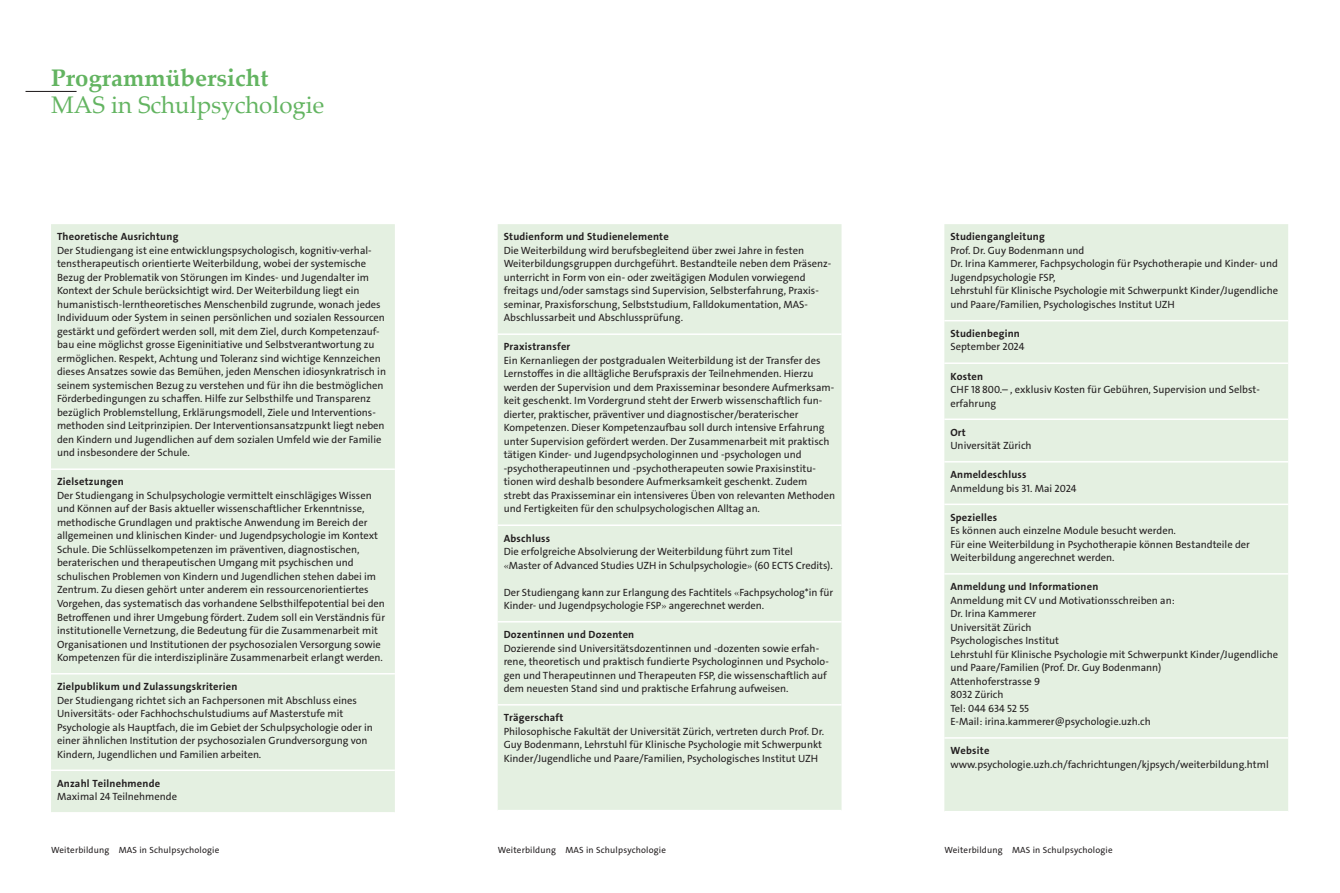
<style>
.page{position:relative;width:1340px;height:893px;background:#fff}
.page>*{position:absolute;margin:0;border:0;box-sizing:border-box;transform-origin:0 0}
.Untertitel{font:24px "Palatino Linotype";color:#63b461}
.Titel_Linie{font:700 24px "Palatino Linotype";color:#63b461}
.Tabellen_Zellentext{font:10.5px/13.5px "The Sans LP5 Plain";color:#231f20}
.Tabellen_Zellentitel{font:10.5px "The Sans LP7 Bld";letter-spacing:.02em;color:#231f20}
.Tabellen_Zellentext-2{font:10.5px "The Sans LP7 Bld";letter-spacing:.02em;color:#231f20}
.Fusszeile{font:9px "The Sans LP5 Plain";letter-spacing:.02em;color:#231f20}
.s1{font-family:"Palatino Linotype"}
</style>
<div class="page">
<hr style="left:26px;top:91px;width:51px;height:1px;background:#231f20">
<div style="left:51px;top:224px;width:344px;height:588px;background:#e4f0e1"></div>
<hr style="left:51px;top:468px;width:344px;height:2px;background:#fff">
<hr style="left:51px;top:673px;width:344px;height:1px;background:#fff">
<hr style="left:51px;top:769px;width:344px;height:2px;background:#fff">
<div style="left:498px;top:224px;width:343px;height:586px;background:#e4f0e1"></div>
<hr style="left:497px;top:333px;width:344px;height:2px;background:#fff">
<hr style="left:497px;top:524px;width:344px;height:2px;background:#fff">
<hr style="left:497px;top:621px;width:344px;height:1px;background:#fff">
<hr style="left:497px;top:704px;width:344px;height:2px;background:#fff">
<div style="left:944px;top:224px;width:344px;height:587px;background:#e4f0e1"></div>
<hr style="left:944px;top:320px;width:344px;height:1px;background:#fff">
<hr style="left:944px;top:362px;width:344px;height:2px;background:#fff">
<hr style="left:944px;top:418px;width:344px;height:2px;background:#fff">
<hr style="left:944px;top:461px;width:344px;height:2px;background:#fff">
<hr style="left:944px;top:504px;width:344px;height:1px;background:#fff">
<hr style="left:944px;top:573px;width:344px;height:2px;background:#fff">
<hr style="left:944px;top:737px;width:344px;height:2px;background:#fff">
<p class="Titel_Linie" style="left:51px;top:60px;width:219px">Programmübersicht</p>
<p class="Untertitel" style="left:51px;top:87px;width:275px">MAS in Schulpsychologie</p>
<p class="Tabellen_Zellentitel" style="left:57px;top:230px;width:123px">Theoretische Ausrichtung</p>
<p class="Tabellen_Zellentext" style="left:57px;top:244px;width:330px">Der Studiengang ist eine entwicklungspsychologisch, kognitiv-verhal&shy;tenstherapeutisch orientierte Weiterbildung, wobei der systemische Bezug der Problematik von Störungen im Kindes- und Jugendalter im Kontext der Schule berücksichtigt wird. Der Weiterbildung liegt ein humanistisch-lerntheoretisches Menschenbild zugrunde, wonach jedes Individuum oder System in seinen persönlichen und sozialen Ressourcen gestärkt und gefördert werden soll, mit dem Ziel, durch Kompetenzauf&shy;bau eine möglichst grosse Eigeninitiative und Selbstverantwortung zu ermöglichen. Respekt, Achtung und Toleranz sind wichtige Kennzeichen dieses Ansatzes sowie das Bemühen, jeden Menschen idiosynkratrisch in seinem systemischen Bezug zu verstehen und für ihn die bestmöglichen Förderbedingungen zu schaffen. Hilfe zur Selbsthilfe und Transparenz bezüglich Problemstellung, Erklärungsmodell, Ziele und Interventions&shy;methoden sind Leitprinzipien. Der Interventionsansatzpunkt liegt neben den Kindern und Jugendlichen auf dem sozialen Umfeld wie der Familie und insbesondere der Schule.</p>
<p class="Tabellen_Zellentitel" style="left:57px;top:475px;width:68px">Zielsetzungen</p>
<p class="Tabellen_Zellentext" style="left:57px;top:489px;width:329px">Der Studiengang in Schulpsychologie vermittelt einschlägiges Wissen und Können auf der Basis aktueller wissenschaftlicher Erkenntnisse, methodische Grundlagen und praktische Anwendung im Bereich der allgemeinen und klinischen Kinder- und Jugendpsychologie im Kontext Schule. Die Schlüsselkompetenzen im präventiven, diagnostischen, beraterischen und therapeutischen Umgang mit psychischen und schulischen Problemen von Kindern und Jugendlichen stehen dabei im Zentrum. Zu diesen gehört unter anderem ein ressourcenorientiertes Vorgehen, das systematisch das vorhandene Selbsthilfepotential bei den Betroffenen und ihrer Umgebung fördert. Zudem soll ein Verständnis für institutionelle Vernetzung, die Bedeutung für die Zusammenarbeit mit Organisationen und Institutionen der psychosozialen Versorgung sowie Kompetenzen für die interdisziplinäre Zusammenarbeit erlangt werden.</p>
<p class="Tabellen_Zellentitel" style="left:57px;top:680px;width:182px">Zielpublikum und Zulassungskriterien</p>
<p class="Tabellen_Zellentext" style="left:57px;top:693px;width:317px">Der Studiengang richtet sich an Fachpersonen mit Abschluss eines Universitäts- oder Fachhochschulstudiums auf Masterstufe mit Psychologie als Hauptfach, die im Gebiet der Schulpsychologie oder in einer ähnlichen Institution der psychosozialen Grundversorgung von Kindern, Jugendlichen und Familien arbeiten.</p>
<p class="Tabellen_Zellentitel" style="left:57px;top:776px;width:105px">Anzahl Teilnehmende</p>
<p class="Tabellen_Zellentext" style="left:57px;top:790px;width:121px">Maximal 24 Teilnehmende</p>
<p class="Tabellen_Zellentitel" style="left:503px;top:230px;width:166px">Studienform und Studienelemente</p>
<p class="Tabellen_Zellentext" style="left:503px;top:244px;width:329px">Die Weiterbildung wird berufsbegleitend über zwei Jahre in festen Weiterbildungsgruppen durchgeführt. Bestandteile neben dem Präsenz&shy;unterricht in Form von ein- oder zweitägigen Modulen vorwiegend freitags und/oder samstags sind Supervision, Selbsterfahrung, Praxis&shy;seminar, Praxisforschung, Selbststudium, Falldokumentation, MAS-Abschlussarbeit und Abschlussprüfung.</p>
<p class="Tabellen_Zellentitel" style="left:503px;top:340px;width:68px">Praxistransfer</p>
<p class="Tabellen_Zellentext" style="left:503px;top:354px;width:332px">Ein Kernanliegen der postgradualen Weiterbildung ist der Transfer des Lernstoffes in die alltägliche Berufspraxis der Teilnehmenden. Hierzu werden der Supervision und dem Praxisseminar besondere Aufmerksam&shy;keit geschenkt. Im Vordergrund steht der Erwerb wissenschaftlich fun&shy;dierter, praktischer, präventiver und diagnostischer/beraterischer</p>
<p class="Tabellen_Zellentext" style="left:503px;top:421px;width:333px">Kompetenzen. Dieser Kompetenzaufbau soll durch intensive Erfahrung unter Supervision gefördert werden. Der Zusammenarbeit mit praktisch tätigen Kinder- und Jugendpsychologinnen und -psychologen und -psychotherapeutinnen und -psychotherapeuten sowie Praxisinstitu&shy;tionen wird deshalb besondere Aufmerksamkeit geschenkt. Zudem strebt das Praxisseminar ein intensiveres Üben von relevanten Methoden und Fertigkeiten für den schulpsychologischen Alltag an.</p>
<p class="Tabellen_Zellentitel" style="left:503px;top:531px;width:48px">Abschluss</p>
<p class="Tabellen_Zellentext" style="left:503px;top:545px;width:290px">Die erfolgreiche Absolvierung der Weiterbildung führt zum Titel</p>
<p class="Tabellen_Zellentext" style="left:503px;top:558px;width:330px"><span class="s1">«</span>Master of Advanced Studies UZH in Schulpsychologie<span class="s1">»</span> (60 ECTS Credits).</p>
<p class="Tabellen_Zellentext" style="left:503px;top:585px;width:331px">Der Studiengang kann zur Erlangung des Fachtitels <span class="s1">«</span>Fachpsycholog*in für<br>Kinder- und Jugendpsychologie FSP<span class="s1">»</span> angerechnet werden.</p>
<p class="Tabellen_Zellentext-2" style="left:503px;top:628px;width:132px">Dozentinnen und Dozenten</p>
<p class="Tabellen_Zellentext" style="left:503px;top:641px;width:326px">Dozierende sind Universitätsdozentinnen und -dozenten sowie erfah&shy;rene, theoretisch und praktisch fundierte Psychologinnen und Psycholo&shy;gen und Therapeutinnen und Therapeuten FSP, die wissenschaftlich auf dem neuesten Stand sind und praktische Erfahrung aufweisen.</p>
<p class="Tabellen_Zellentitel" style="left:503px;top:711px;width:61px">Trägerschaft</p>
<p class="Tabellen_Zellentext" style="left:503px;top:724px;width:322px">Philosophische Fakultät der Universität Zürich, vertreten durch Prof. Dr.<br>Guy Bodenmann, Lehrstuhl für Klinische Psychologie mit Schwerpunkt<br>Kinder/Jugendliche und Paare/Familien, Psychologisches Institut UZH</p>
<p class="Fusszeile" style="left:51px;top:844px;width:170px">Weiterbildung MAS in Schulpsychologie</p>
<p class="Fusszeile" style="left:497px;top:844px;width:170px">Weiterbildung MAS in Schulpsychologie</p>
<p class="Tabellen_Zellentitel" style="left:950px;top:230px;width:96px">Studiengangleitung</p>
<p class="Tabellen_Zellentext" style="left:950px;top:244px;width:135px">Prof. Dr. Guy Bodenmann und</p>
<p class="Tabellen_Zellentext" style="left:950px;top:257px;width:329px">Dr. Irina Kammerer, Fachpsychologin für Psychotherapie und Kinder- und<br>Jugendpsychologie FSP,</p>
<p class="Tabellen_Zellentext" style="left:950px;top:284px;width:329px">Lehrstuhl für Klinische Psychologie mit Schwerpunkt Kinder/Jugendliche und Paare/Familien, Psychologisches Institut UZH</p>
<p class="Tabellen_Zellentitel" style="left:950px;top:327px;width:71px">Studienbeginn</p>
<p class="Tabellen_Zellentext" style="left:950px;top:340px;width:76px">September 2024</p>
<p class="Tabellen_Zellentitel" style="left:950px;top:369px;width:34px">Kosten</p>
<p class="Tabellen_Zellentext" style="left:950px;top:383px;width:311px">CHF 18800.– , exklusiv Kosten für Gebühren, Supervision und Selbst&shy;erfahrung</p>
<p class="Tabellen_Zellentitel" style="left:950px;top:425px;width:17px">Ort</p>
<p class="Tabellen_Zellentext" style="left:950px;top:439px;width:83px">Universität Zürich</p>
<p class="Tabellen_Zellentext-2" style="left:950px;top:468px;width:78px">Anmeldeschluss</p>
<p class="Tabellen_Zellentext" style="left:950px;top:481px;width:128px">Anmeldung bis 31. Mai 2024</p>
<p class="Tabellen_Zellentext-2" style="left:950px;top:510px;width:48px">Spezielles</p>
<p class="Tabellen_Zellentext" style="left:950px;top:524px;width:227px">Es können auch einzelne Module besucht werden.</p>
<p class="Tabellen_Zellentext" style="left:950px;top:537px;width:301px">Für eine Weiterbildung in Psychotherapie können Bestandteile der<br>Weiterbildung angerechnet werden.</p>
<p class="Tabellen_Zellentext-2" style="left:950px;top:580px;width:149px">Anmeldung und Informationen</p>
<p class="Tabellen_Zellentext" style="left:950px;top:593px;width:226px">Anmeldung mit CV und Motivationsschreiben an:</p>
<p class="Tabellen_Zellentext" style="left:950px;top:607px;width:87px">Dr. Irina Kammerer</p>
<p class="Tabellen_Zellentext" style="left:950px;top:620px;width:83px">Universität Zürich</p>
<p class="Tabellen_Zellentext" style="left:950px;top:634px;width:110px">Psychologisches Institut</p>
<p class="Tabellen_Zellentext" style="left:950px;top:647px;width:329px">Lehrstuhl für Klinische Psychologie mit Schwerpunkt Kinder/Jugendliche und Paare/Familien (Prof. Dr. Guy Bodenmann)</p>
<p class="Tabellen_Zellentext" style="left:950px;top:674px;width:91px">Attenhoferstrasse 9</p>
<p class="Tabellen_Zellentext" style="left:950px;top:688px;width:55px">8032 Zürich</p>
<p class="Tabellen_Zellentext" style="left:950px;top:701px;width:80px">Tel: 044 634 52 55</p>
<p class="Tabellen_Zellentext" style="left:950px;top:715px;width:202px">E-Mail: irina.kammerer@psychologie.uzh.ch</p>
<p class="Tabellen_Zellentitel" style="left:950px;top:744px;width:41px">Website</p>
<p class="Tabellen_Zellentext" style="left:950px;top:757px;width:320px">www.psychologie.uzh.ch/fachrichtungen/kjpsych/weiterbildung.html</p>
<p class="Fusszeile" style="left:944px;top:844px;width:170px">Weiterbildung MAS in Schulpsychologie</p>
</div>
